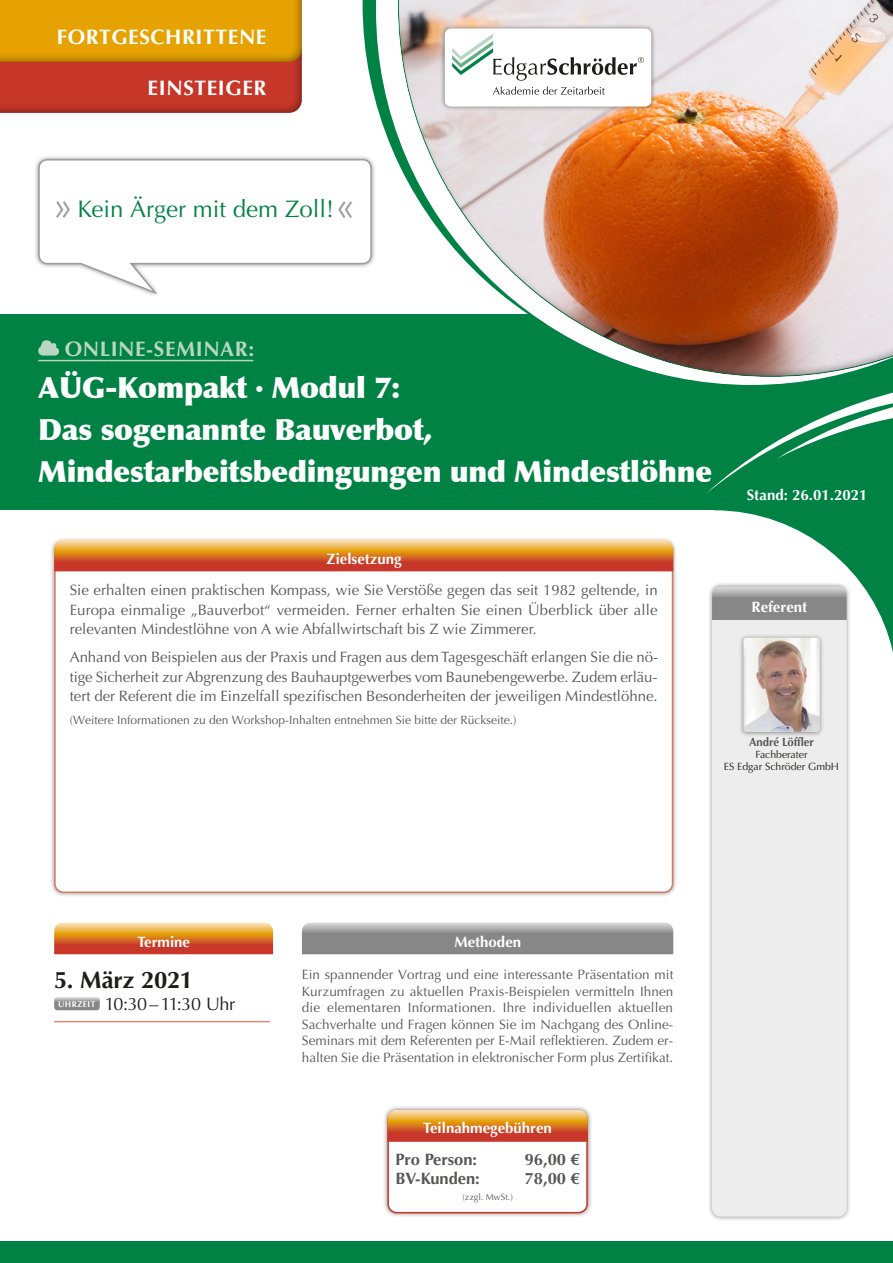
<style>
.page{position:relative;width:893px;height:1263px;background:#fff}
.page>*{position:absolute;margin:0;border:0;box-sizing:border-box;transform-origin:0 0}
.t1{font:900 29.25px/42px "Optima";letter-spacing:-.01em;color:#fff}
.t2{font:24px "Optima";color:#008244}
.t3{font:700 24px "Optima";letter-spacing:-.015em;color:#1d1d1b}
.t4{font:700 21px "Optima";letter-spacing:.03em;color:#fff}
.t5{font:700 21px "Optima";letter-spacing:.025em;color:#b9d6c2}
.t6{font:18px "Optima";letter-spacing:-.035em;color:#1d1d1b}
.t7{font:700 16.5px "Optima";color:#575756}
.t8{font:15px/19.5px "Optima";color:#575756;text-align:justify}
.t9{font:700 15px "Optima";color:#fff}
.t10{font:13.5px/16.5px "Optima";color:#575756;text-align:justify}
.t11{font:12px "Optima";color:#575756}
.t12{font:700 12px "Optima";letter-spacing:-.01em;color:#575756;scale:.95 1}
.t13{font:10.5px/12px "Optima";color:#1d1d1b;text-align:center}
.t14{font:9px "Optima";color:#575756}
.s1{font-size:45px;color:#9d9d9d}
</style>
<div class="page">
<div style="left:0;top:1242px;width:893px;height:21px;background:#008244"></div>
<div style="left:0;top:315px;width:893px;height:195px;background:#008244"></div>
<svg style="left:376px;top:0;width:329px;height:383px"></svg>
<hr style="left:38px;top:360px;width:215px;height:1px;background:#b9d6c2">
<svg style="left:38px;top:340px;width:21px;height:16px"></svg>
<svg style="left:54px;top:923px;width:219px;height:31px;background:#db7b3b"></svg>
<hr style="left:54px;top:1021px;width:216px;height:1px;background:#de8b72">
<svg style="left:54px;top:997px;width:46px;height:13px"></svg>
<div style="left:707px;top:582px;width:144px;height:639px;background:#1d1d1b;opacity:.5"></div>
<div style="left:712px;top:587px;width:135px;height:630px;background:#ededed;border-radius:9px"></div>
<div style="left:49px;top:536px;width:629px;height:362px;background:#1d1d1b;opacity:.5"></div>
<div style="left:55px;top:542px;width:617px;height:350px;background:#fff;border-radius:9px"></div>
<svg style="left:54px;top:540px;width:619px;height:31px;background:#db7b3b"></svg>
<svg style="left:705px;top:378px;width:188px;height:274px"></svg>
<svg style="left:302px;top:923px;width:371px;height:31px;background:#959595"></svg>
<div style="left:34px;top:154px;width:343px;height:144px;background:#1d1d1b;opacity:.5"></div>
<svg style="left:38px;top:158px;width:335px;height:138px"></svg>
<div style="left:383px;top:1105px;width:210px;height:113px;background:#1d1d1b;opacity:.5"></div>
<div style="left:388px;top:1111px;width:199px;height:101px;background:#fff;border-radius:9px"></div>
<div style="left:387px;top:1110px;width:201px;height:103px;border:2px solid #c73729;border-radius:9px"></div>
<svg style="left:387px;top:1110px;width:201px;height:32px;background:#db7c3d"></svg>
<svg style="left:0;top:63px;width:302px;height:50px;background:#c23629"></svg>
<div style="left:0;top:0;width:304px;height:63px;background:#1d1d1b;opacity:.4"></div>
<div style="left:739px;top:633px;width:85px;height:103px;background:#1d1d1b;opacity:.5"></div>
<img style="left:744px;top:638px;width:75px;height:94px">
<div style="left:397px;top:0;width:496px;height:378px;background:#1d1d1b;opacity:.4"></div>
<div style="left:440px;top:24px;width:216px;height:87px;background:#1d1d1b;opacity:.5"></div>
<div style="left:445px;top:28px;width:206px;height:79px;background:#fff;border-radius:6px"></div>
<svg style="left:452px;top:34px;width:192px;height:61px"></svg>
<h3 class="t4" style="left:57px;top:24px;width:211px">FORTGESCHRITTENE</h3>
<h3 class="t4" style="left:148px;top:75px;width:120px">EINSTEIGER</h3>
<h2 class="t2" style="left:52px;top:195px;width:306px"><span class="s1">»</span>Kein Ärger mit dem Zoll!<span class="s1">«</span></h2>
<h3 class="t5" style="left:65px;top:336px;width:191px">ONLINE-SEMINAR:</h3>
<h1 class="t1" style="left:38px;top:366px;width:676px">AÜG-Kompakt · Modul 7:<br>Das sogenannte Bauverbot,<br>Mindestarbeitsbedingungen und Mindestlöhne</h1>
<p class="t9" style="left:747px;top:486px;width:122px">Stand: 26.01.2021</p>
<p class="t9" style="left:327px;top:550px;width:77px">Zielsetzung</p>
<p class="t8" style="left:70px;top:581px;width:589px">Sie erhalten einen praktischen Kompass, wie Sie Verstöße gegen das seit 1982 geltende, in Europa einmalige „Bauverbot“ vermeiden. Ferner erhalten Sie einen Überblick über alle relevanten Mindestlöhne von A wie Abfallwirtschaft bis Z wie Zimmerer.</p>
<p class="t8" style="left:70px;top:648px;width:590px">Anhand von Beispielen aus der Praxis und Fragen aus dem Tagesgeschäft erlangen Sie die nö&shy;tige Sicherheit zur Abgrenzung des Bauhauptgewerbes vom Baunebengewerbe. Zudem erläu&shy;tert der Referent die im Einzelfall spezifischen Besonderheiten der jeweiligen Mindestlöhne.</p>
<p class="t11" style="left:70px;top:713px;width:448px">(Weitere Informationen zu den Workshop-Inhalten entnehmen Sie bitte der Rückseite.)</p>
<p class="t9" style="left:752px;top:598px;width:57px">Referent</p>
<p class="t12" style="left:749px;top:735px;width:70px">André Löffler</p>
<p class="t13" style="left:724px;top:749px;width:117px">Fachberater<br>ES Edgar Schröder GmbH</p>
<p class="t9" style="left:137px;top:933px;width:54px">Termine</p>
<h2 class="t3" style="left:54px;top:966px;width:140px">5. März 2021</h2>
<p class="t6" style="left:58px;top:994px;width:178px"><sup>UHRZEIT</sup> 10:30–11:30 Uhr</p>
<p class="t9" style="left:454px;top:933px;width:68px">Methoden</p>
<p class="t10" style="left:302px;top:966px;width:373px">Ein spannender Vortrag und eine interessante Präsentation mit Kurzumfragen zu aktuellen Praxis-Beispielen vermitteln Ihnen die elementaren Informationen. Ihre individuellen aktuellen Sachverhalte und Fragen können Sie im Nachgang des Online-Seminars mit dem Referenten per E-Mail reflektieren. Zudem er&shy;halten Sie die Präsentation in elektronischer Form plus Zertifikat.</p>
<p class="t9" style="left:423px;top:1119px;width:130px">Teilnahmegebühren</p>
<p class="t7" style="left:395px;top:1150px;width:83px">Pro Person:</p>
<p class="t7" style="left:525px;top:1150px;width:57px">96,00 €</p>
<p class="t7" style="left:395px;top:1169px;width:86px">BV-Kunden:</p>
<p class="t7" style="left:525px;top:1169px;width:57px">78,00 €</p>
<p class="t14" style="left:462px;top:1191px;width:52px">(zzgl. MwSt.)</p>
</div>
